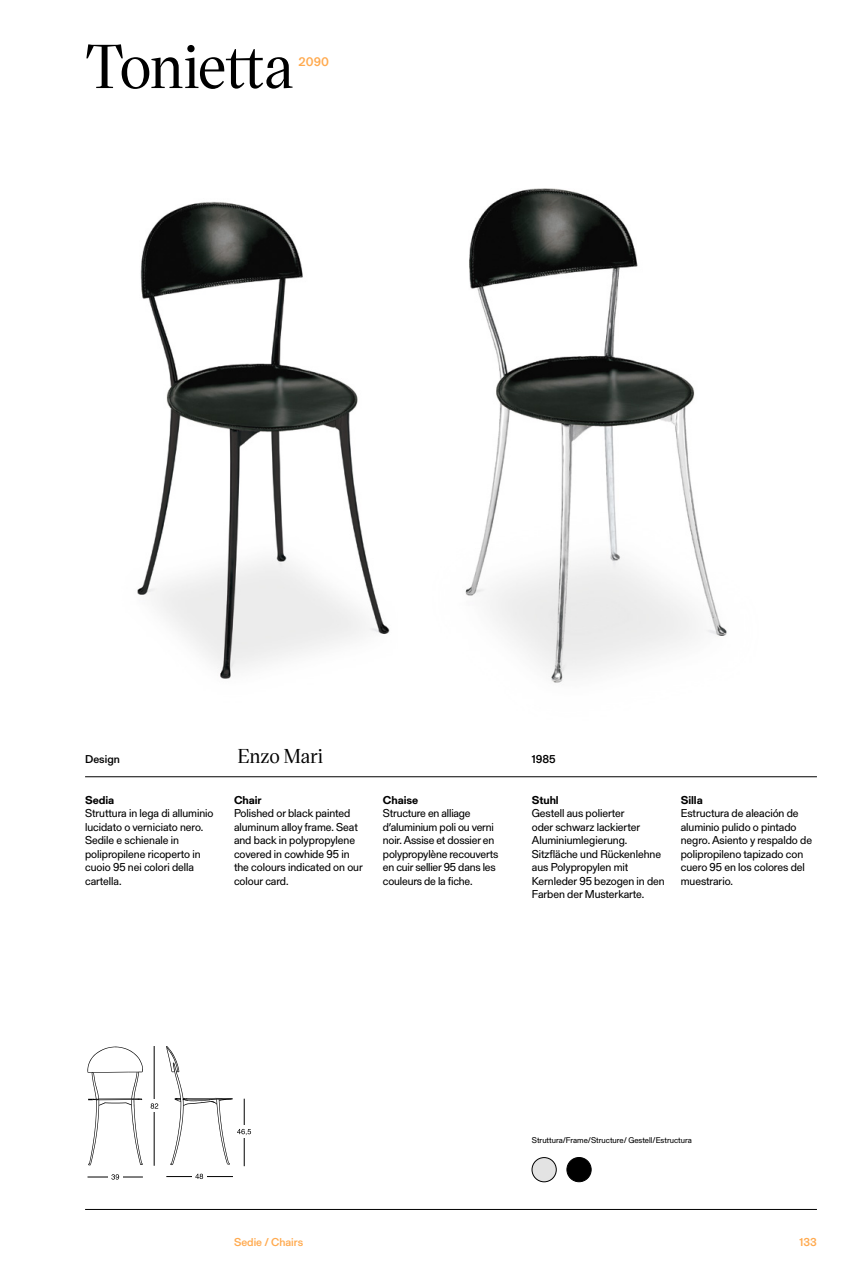
<style>
.page{position:relative;width:851px;height:1276px;background:#fff}
.page>*{position:absolute;margin:0;border:0;box-sizing:border-box;transform-origin:0 0}
.t1{font:500 60px "Victor Serif 50";letter-spacing:-.035em;color:#000}
.t2{font:500 19.5px "Victor Serif 50";letter-spacing:-.01em;color:#000}
.t3{font:500 12.3px "Gerstner Programm FSL";color:#ffaa4f}
.t4{font:11.25px/13.5px "Gerstner Programm FSL";letter-spacing:-.005em;color:#000}
.t5{font:700 11.25px "Gerstner Programm FSL";letter-spacing:-.005em;color:#000}
.t6{font:500 11.25px "Gerstner Programm FSL";color:#ffaa4f}
.t7{font:500 11.25px "Gerstner Programm FSL";color:#000}
.t8{font:8.25px "Gerstner Programm FSL";color:#000}
</style>
<div class="page">
<img style="left:137px;top:201px;width:253px;height:478px">
<img style="left:465px;top:188px;width:262px;height:495px">
<hr style="left:85px;top:1209px;width:731px;height:1px;background:#000">
<hr style="left:85px;top:776px;width:731px;height:1px;background:#000">
<svg style="left:87px;top:1046px;width:56px;height:119px"></svg>
<hr style="left:87px;top:1176px;width:56px;height:1px;background:#000">
<hr style="left:154px;top:1046px;width:1px;height:119px;background:#000">
<hr style="left:166px;top:1176px;width:67px;height:1px;background:#000">
<hr style="left:244px;top:1098px;width:1px;height:68px;background:#000">
<div style="left:147px;top:1099px;width:15px;height:13px;background:#fff"></div>
<div style="left:108px;top:1171px;width:15px;height:7px;background:#fff"></div>
<div style="left:192px;top:1171px;width:14px;height:6px;background:#fff"></div>
<svg style="left:111px;top:1174px;width:8px;height:5px"></svg>
<svg style="left:151px;top:1103px;width:7px;height:5px"></svg>
<svg style="left:195px;top:1173px;width:8px;height:6px"></svg>
<svg style="left:166px;top:1046px;width:85px;height:119px"></svg>
<div style="left:567px;top:1157px;width:24px;height:24px;background:#000;border-radius:50%"></div>
<div style="left:566px;top:1157px;width:25px;height:24px;border:1px solid #000;border-radius:50%"></div>
<div style="left:532px;top:1157px;width:24px;height:24px;background:#e3e3e3;border-radius:50%"></div>
<div style="left:531px;top:1157px;width:25px;height:25px;border:1px solid #000;border-radius:50%"></div>
<h1 class="t1" style="left:84px;top:26px;width:211px">Tonietta</h1>
<p class="t3" style="left:298px;top:53px;width:32px">2090</p>
<p class="t7" style="left:85px;top:751px;width:36px">Design</p>
<p class="t5" style="left:85px;top:792px;width:31px">Sedia</p>
<p class="t4" style="left:85px;top:806px;width:130px">Struttura in lega di alluminio lucidato o verniciato nero.<br>Sedile e schienale in polipropilene ricoperto in cuoio 95 nei colori della cartella.</p>
<h2 class="t2" style="left:237px;top:743px;width:87px">Enzo Mari</h2>
<p class="t7" style="left:531px;top:751px;width:25px">1985</p>
<p class="t5" style="left:234px;top:792px;width:29px">Chair</p>
<p class="t4" style="left:234px;top:806px;width:130px">Polished or black painted aluminum alloy frame. Seat and back in polypropylene covered in cowhide 95 in the colours indicated on our colour card.</p>
<p class="t5" style="left:383px;top:792px;width:37px">Chaise</p>
<p class="t4" style="left:383px;top:806px;width:117px">Structure en alliage d’aluminium poli ou verni noir. Assise et dossier en polypropylène recouverts en cuir sellier 95 dans les couleurs de la fiche.</p>
<p class="t5" style="left:531px;top:792px;width:28px">Stuhl</p>
<p class="t4" style="left:531px;top:806px;width:134px">Gestell aus polierter<br>oder schwarz lackierter<br>Aluminiumlegierung.<br>Sitzfläche und Rückenlehne aus Polypropylen mit<br>Kernleder 95 bezogen in den<br>Farben der Musterkarte.</p>
<p class="t5" style="left:680px;top:792px;width:23px">Silla</p>
<p class="t4" style="left:680px;top:806px;width:133px">Estructura de aleación de aluminio pulido o pintado negro. Asiento y respaldo de polipropileno tapizado con cuero 95 en los colores del muestrario.</p>
<p class="t8" style="left:531px;top:1134px;width:161px">Struttura/Frame/Structure/ Gestell/Estructura</p>
<p class="t6" style="left:234px;top:1234px;width:71px">Sedie / Chairs</p>
<p class="t6" style="left:799px;top:1234px;width:19px">133</p>
</div>
